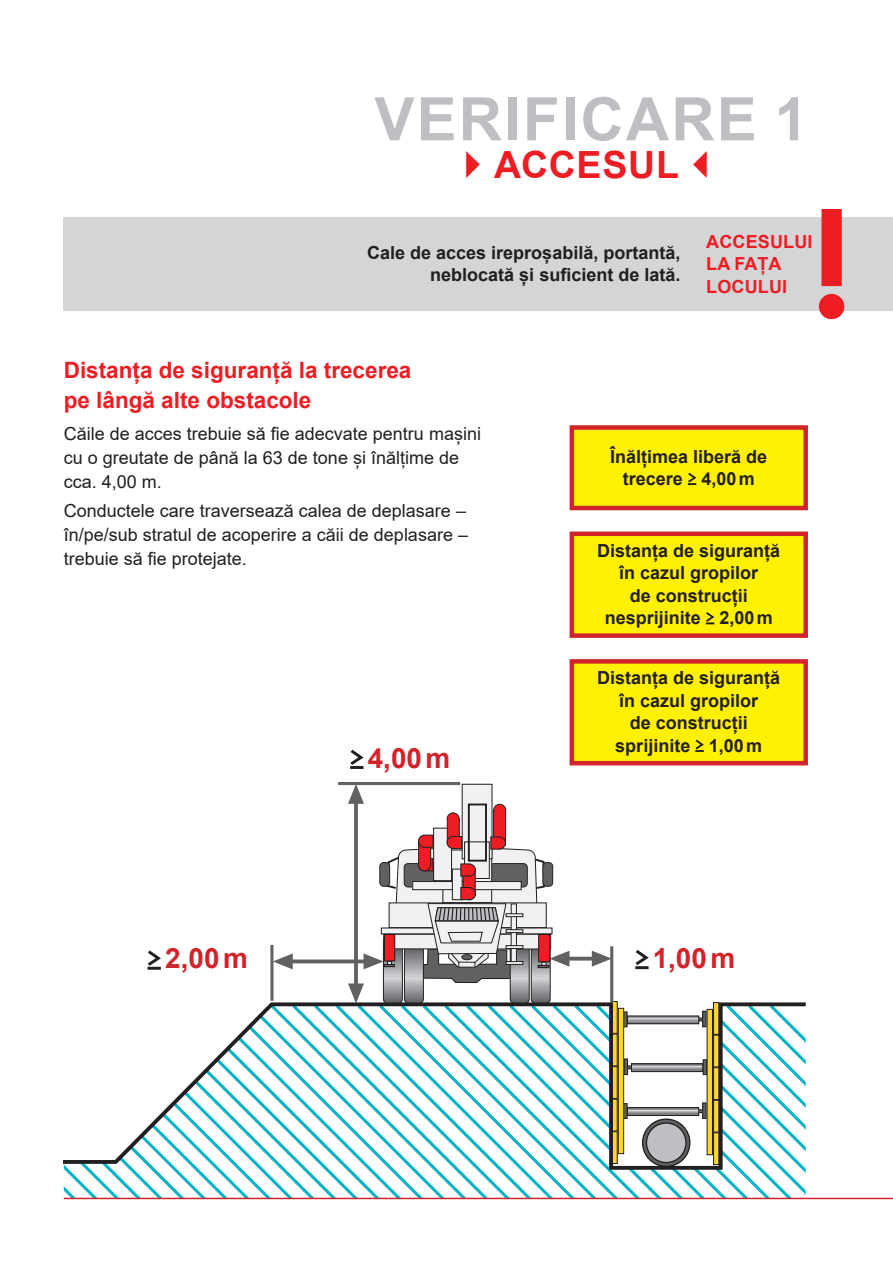
<style>
.page{position:relative;width:893px;height:1263px;background:#fff}
.page>*{position:absolute;margin:0;border:0;box-sizing:border-box;transform-origin:0 0}
.t1{font:600 143.4px "Futura ND";color:#ee1d23}
.t2{font:700 60px "Arial";letter-spacing:.035em;color:#bebfc2}
.t3{font:700 37.5px "Arial";letter-spacing:.02em;color:#ee1d23}
.t4{font:700 27.9px "Arial";letter-spacing:.065em;color:#d1232a}
.t5{font:700 22.5px/30px "Arial";color:#ee1d23}
.t6{font:700 18px/22.5px "Arial";color:#231f20;text-align:center}
.t7{font:18px/24px "Arial";color:#231f20}
.t8{font:700 18px/22.5px "Arial";letter-spacing:.01em;color:#ee1d23}
</style>
<div class="page">
<svg style="left:64px;top:1172px;width:742px;height:26px"></svg>
<svg style="left:64px;top:1000px;width:742px;height:172px"></svg>
<hr style="left:566px;top:957px;width:27px;height:3px;background:#616164">
<svg style="left:592px;top:951px;width:18px;height:16px"></svg>
<hr style="left:270px;top:945px;width:3px;height:56px;background:#616164">
<svg style="left:293px;top:959px;width:55px;height:4px"></svg>
<svg style="left:273px;top:953px;width:20px;height:16px"></svg>
<hr style="left:610px;top:946px;width:3px;height:56px;background:#616164">
<hr style="left:338px;top:782px;width:122px;height:3px;background:#616164">
<svg style="left:348px;top:784px;width:221px;height:219px"></svg>
<hr style="left:64px;top:1198px;width:829px;height:1px;background:#d1232a">
<div style="left:570px;top:425px;width:238px;height:85px;background:#fff101;border:4px solid #d1232a"></div>
<div style="left:570px;top:531px;width:238px;height:107px;background:#fff101;border:4px solid #d1232a"></div>
<div style="left:570px;top:659px;width:238px;height:106px;background:#fff101;border:4px solid #d1232a"></div>
<svg style="left:687px;top:472px;width:10px;height:13px"></svg>
<svg style="left:705px;top:612px;width:10px;height:12px"></svg>
<svg style="left:695px;top:739px;width:9px;height:13px"></svg>
<div style="left:64px;top:217px;width:829px;height:93px;background:#d4d5d7"></div>
<svg style="left:350px;top:749px;width:14px;height:20px"></svg>
<svg style="left:147px;top:950px;width:14px;height:20px"></svg>
<svg style="left:635px;top:950px;width:14px;height:16px"></svg>
<hr style="left:635px;top:966px;width:14px;height:3px;background:#231f20">
<h2 class="t2" style="left:374px;top:77px;width:435px">VERIFICARE 1</h2>
<h3 class="t3" style="left:494px;top:138px;width:187px">ACCESUL</h3>
<h1 class="t1" style="left:811px;top:167px;width:42px">!</h1>
<p class="t6" style="left:367px;top:242px;width:315px;text-align:right">Cale de acces ireproșabilă, portantă, neblocată și suficient de lată.</p>
<p class="t8" style="left:706px;top:230px;width:108px">ACCESULUI<br>LA FAȚA<br>LOCULUI</p>
<p class="t5" style="left:64px;top:355px;width:349px">Distanța de siguranță la trecerea pe lângă alte obstacole</p>
<p class="t7" style="left:64px;top:422px;width:419px">Căile de acces trebuie să fie adecvate pentru mașini cu o greutate de până la 63 de tone și înălțime de cca. 4,00 m.</p>
<p class="t7" style="left:64px;top:498px;width:406px;text-align:justify">Conductele care traversează calea de deplasare – în/pe/sub stratul de acoperire a căii de deplasare – trebuie să fie protejate.</p>
<h3 class="t4" style="left:165px;top:939px;width:84px">2,00m</h3>
<h3 class="t4" style="left:368px;top:738px;width:84px">4,00m</h3>
<p class="t6" style="left:610px;top:445px;width:159px">Înălțimea liberă de trecere 4,00m</p>
<p class="t6" style="left:597px;top:539px;width:185px">Distanța de siguranță în cazul gropilor<br>de construcții nesprijinite 2,00m</p>
<p class="t6" style="left:597px;top:667px;width:185px">Distanța de siguranță în cazul gropilor<br>de construcții sprijinite 1,00m</p>
<h3 class="t4" style="left:653px;top:938px;width:84px">1,00m</h3>
</div>
